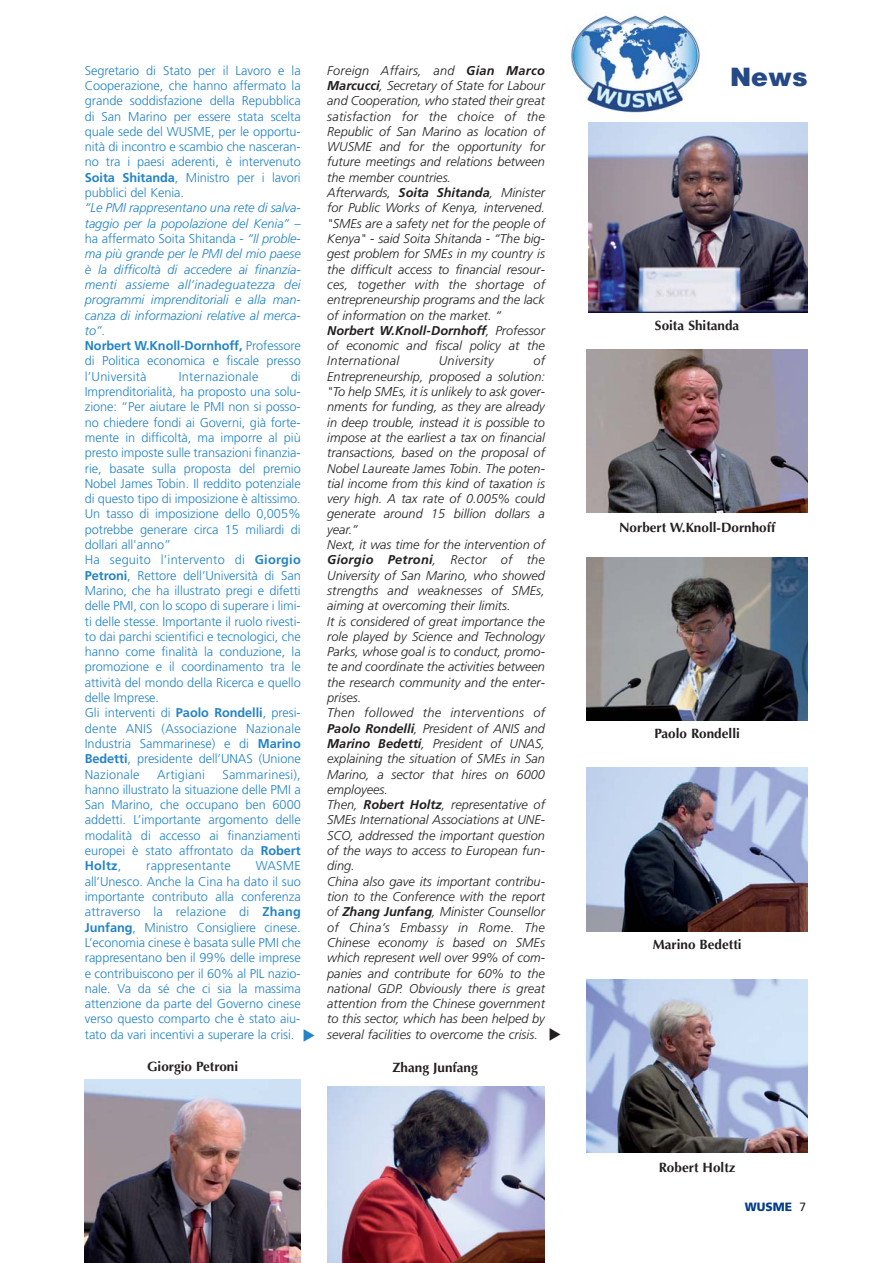
<style>
.page{position:relative;width:893px;height:1263px;background:#fff}
.page>*{position:absolute;margin:0;border:0;box-sizing:border-box;transform-origin:0 0}
.t1{font:900 25.35px "Helvetica";color:#254887}
.t2{font:700 13.5px "Optima";color:#231f20}
.t3{font:italic 300 12.75px/15.3px "Frutiger";color:#231f20}
.t4{font:300 12.75px/15.3px "Frutiger";letter-spacing:-.005em;color:#2383c6;text-align:justify}
.t5{font:italic 300 12.75px/15.3px "Frutiger";letter-spacing:-.005em;color:#2383c6}
.t6{font:300 12.75px "Frutiger";letter-spacing:.015em;color:#2383c6}
.t7{font:italic 300 12.75px "Frutiger";letter-spacing:.02em;color:#231f20}
.t8{font:900 12px "Frutiger";color:#023e88}
.s1{font-weight:700}
.s2{font-style:normal}
.s3{font-weight:700;font-style:normal}
.s4{font-weight:400;color:#231f20}
</style>
<div class="page">
<img style="left:570px;top:13px;width:130px;height:100px">
<img style="left:588px;top:122px;width:220px;height:190px">
<img style="left:587px;top:349px;width:221px;height:164px">
<img style="left:85px;top:1079px;width:215px;height:184px">
<img style="left:587px;top:557px;width:221px;height:163px">
<img style="left:587px;top:767px;width:221px;height:165px">
<img style="left:587px;top:980px;width:221px;height:172px">
<img style="left:327px;top:1086px;width:218px;height:177px">
<p class="t4" style="left:85px;top:64px;width:217px">Segretario di Stato per il Lavoro e la Cooperazione, che hanno affermato la grande soddisfazione della Repubblica di San Marino per essere stata scelta quale sede del WUSME, per le opportu&shy;nità di incontro e scambio che nasceran&shy;no tra i paesi aderenti, è intervenuto <span class="s1">Soita Shitanda</span>, Ministro per i lavori pubblici del Kenia.</p>
<p class="t5" style="left:85px;top:201px;width:217px">“Le PMI rappresentano una rete di salva&shy;taggio per la popolazione del Kenia” <span class="s2">– ha affermato Soita Shitanda -</span> “Il proble&shy;ma più grande per le PMI del mio paese è la difficoltà di accedere ai finanzia&shy;menti assieme all’inadeguatezza dei programmi imprenditoriali e alla man&shy;canza di informazioni relative al merca&shy;to”<span class="s2">.<br></span><span class="s3">Norbert W.Knoll-Dornhoff,</span> <span class="s2">Professore di Politica economica e fiscale presso l’Università</span></p>
<p class="t4" style="left:85px;top:370px;width:217px;text-align:left;text-indent:206px">di Imprenditorialità, ha proposto una solu&shy;zione: “Per aiutare le PMI non si posso&shy;no chiedere fondi ai Governi, già forte&shy;mente in difficoltà, ma imporre al più presto imposte sulle transazioni finanzia&shy;rie, basate sulla proposta del premio Nobel James Tobin. Il reddito potenziale di questo tipo di imposizione è altissimo.<br>Un tasso di imposizione dello 0,005% potrebbe generare circa 15 miliardi di dollari all'anno”<br>Ha seguito l’intervento di <span class="s1">Giorgio Petroni</span>, Rettore dell’Università di San Marino, che ha illustrato pregi e difetti delle PMI, con lo scopo di superare i limi&shy;ti delle stesse. Importante il ruolo rivesti&shy;to dai parchi scientifici e tecnologici, che hanno come finalità la conduzione, la promozione e il coordinamento tra le attività del mondo della Ricerca e quello delle Imprese.<br>Gli interventi di <span class="s1">Paolo Rondelli</span>, presi&shy;dente ANIS (Associazione Nazionale Industria Sammarinese) e di <span class="s1">Marino Bedetti</span>, presidente dell’UNAS (Unione Nazionale</p>
<p class="t6" style="left:179px;top:371px;width:81px">Internazionale</p>
<p class="t4" style="left:85px;top:767px;width:217px;text-indent:138px">Sammarinesi), hanno illustrato la situazione delle PMI a San Marino, che occupano ben 6000 addetti. L’importante argomento delle modalità di accesso ai finanziamenti europei è stato affrontato da <span class="s1">Robert Holtz</span>,</p>
<p class="t6" style="left:157px;top:769px;width:49px">Artigiani</p>
<p class="t4" style="left:85px;top:859px;width:217px;text-indent:171px">WASME all’Unesco. Anche la Cina ha dato il suo importante contributo alla conferenza attraverso la relazione di <span class="s1">Zhang Junfang</span>, Ministro Consigliere cinese.<br>L’economia cinese è basata sulle PMI che rappresentano ben il 99% delle imprese e contribuiscono per il 60% al PIL nazio&shy;nale. Va da sé che ci sia la massima attenzione da parte del Governo cinese verso questo comparto che è stato aiu&shy;tato da vari incentivi a superare la crisi.</p>
<p class="t6" style="left:146px;top:861px;width:86px">rappresentante</p>
<p class="t2" style="left:147px;top:1061px;width:93px">Giorgio Petroni</p>
<p class="t3" style="left:327px;top:64px;width:219px">Foreign Affairs, and <span class="s1">Gian Marco Marcucci</span>, Secretary of State for Labour and Cooperation, who stated their great satisfaction for the choice of the Republic of San Marino as location of WUSME and for the opportunity for future meetings and relations between the member countries.<br>Afterwards, <span class="s1">Soita Shitanda</span>, Minister for Public Works of Kenya, intervened. "SMEs are a safety net for the people of Kenya" - said Soita Shitanda - “The big&shy;gest problem for SMEs in my country is the difficult access to financial resour&shy;ces, together with the shortage of entrepreneurship programs and the lack of information on the market. “ <span class="s1">Norbert W.Knoll-Dornhoff</span>, Professor of economic and fiscal policy at the International</p>
<p class="t3" style="left:327px;top:354px;width:219px;text-indent:206px">of Entrepreneurship, proposed a solution: "To help SMEs, it is unlikely to ask gover&shy;nments for funding, as they are already in deep trouble, instead it is possible to impose at the earliest a tax on financial transactions, based on the proposal of Nobel Laureate James Tobin. The poten&shy;tial income from this kind of taxation is very high. A tax rate of 0.005% could generate around 15 billion dollars a year.”<br>Next, it was time for the intervention of <span class="s1">Giorgio Petroni</span>, Rector of the University of San Marino, who showed strengths and weaknesses of SMEs, aiming at overcoming their limits.<br>It is considered of great importance the role played by Science and Technology Parks, whose goal is to conduct, promo&shy;te and coordinate the activities between the research community and the enter&shy;prises.<br>Then followed the interventions of <span class="s1">Paolo Rondelli</span>, President of ANIS and <span class="s1">Marino Bedetti</span>, President of UNAS, explaining the situation of SMEs in San Marino, a sector that hires on 6000 employees.<br>Then, <span class="s1">Robert Holtz</span>, representative of SMEs International Associations at UNE-SCO, addressed the important question of the ways to access to European fun&shy;ding.<br>China also gave its important contribu&shy;tion to the Conference with the report of <span class="s1">Zhang Junfang</span>, Minister Counsellor of China’s Embassy in Rome. The Chinese economy is based on SMEs which represent well over 99% of com&shy;panies and contribute for 60% to the national GDP. Obviously there is great attention from the Chinese government to this sector, which has been helped by several facilities to overcome the crisis.</p>
<p class="t7" style="left:439px;top:356px;width:56px">University</p>
<p class="t2" style="left:392px;top:1061px;width:87px">Zhang Junfang</p>
<h1 class="t1" style="left:730px;top:68px;width:79px">News</h1>
<p class="t2" style="left:655px;top:319px;width:86px">Soita Shitanda</p>
<p class="t2" style="left:619px;top:522px;width:158px">Norbert W.Knoll-Dornhoff</p>
<p class="t2" style="left:654px;top:728px;width:87px">Paolo Rondelli</p>
<p class="t2" style="left:653px;top:939px;width:90px">Marino Bedetti</p>
<p class="t2" style="left:659px;top:1161px;width:78px">Robert Holtz</p>
<p class="t8" style="left:745px;top:1202px;width:63px">WUSME <span class="s4">7</span></p>
</div>
